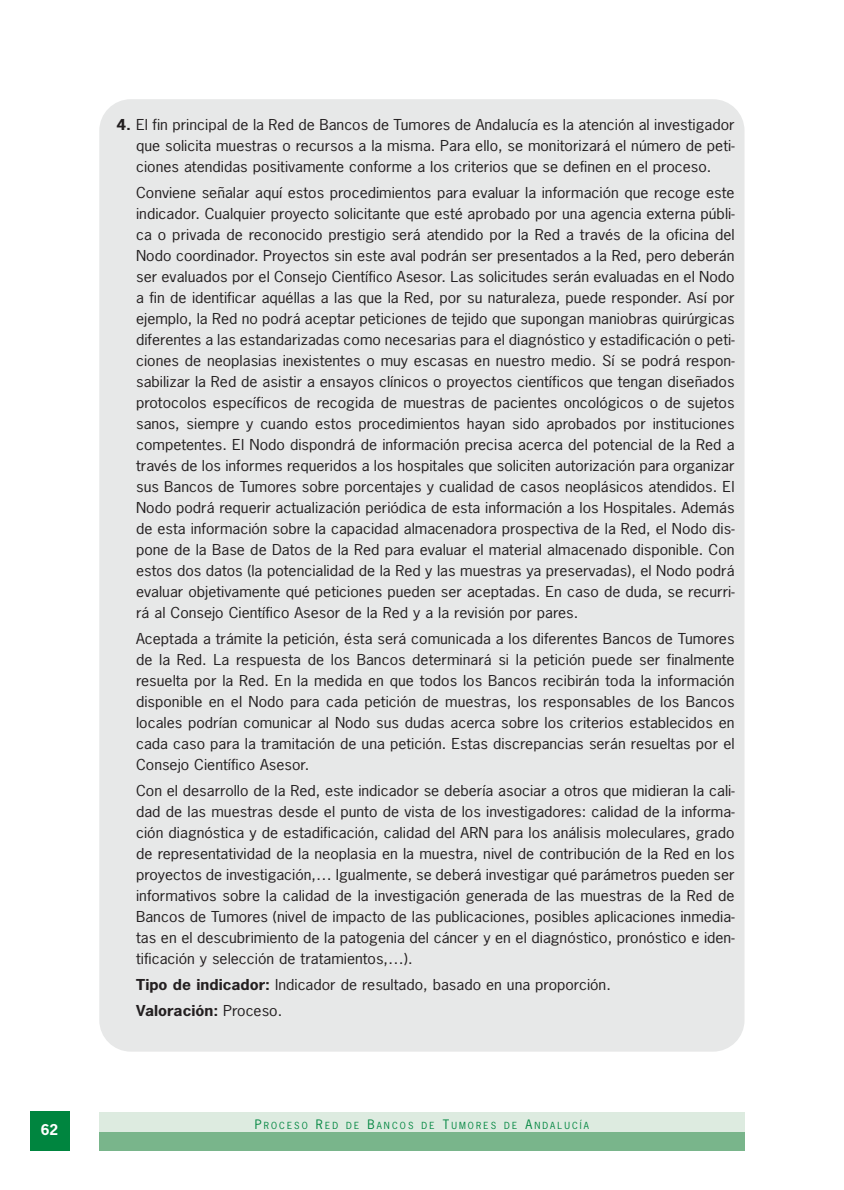
<style>
.page{position:relative;width:844px;height:1190px;background:#fff}
.page>*{position:absolute;margin:0;border:0;box-sizing:border-box;transform-origin:0 0}
.t1{font:14.17px/21px "News Gothic";color:#231f20;text-align:justify;scale:1.11 1}
.t2{font:700 14px "News Gothic";color:#fff}
.t3{font:9.1px "News Gothic";letter-spacing:.23em;color:#00853f}
.s1{font-weight:700}
.s2{font-size:12.25px}
</style>
<div class="page">
<div style="left:30px;top:1111px;width:39px;height:40px;background:#00853f"></div>
<div style="left:99px;top:1131px;width:645px;height:20px;background:#79b58b"></div>
<div style="left:99px;top:1112px;width:645px;height:19px;background:#ddebe0"></div>
<div style="left:99px;top:99px;width:645px;height:953px;background:#e7e8e8;border-radius:32px"></div>
<p class="t2" style="left:41px;top:1124px;width:19px">62</p>
<p class="t1" style="left:136px;top:116px;width:540px;text-indent:-20px"><span class="s1">4.</span> El fin principal de la Red de Bancos de Tumores de Andalucía es la atención al investigador que solicita muestras o recursos a la misma. Para ello, se monitorizará el número de peti&shy;ciones atendidas positivamente conforme a los criterios que se definen en el proceso.</p>
<p class="t1" style="left:136px;top:184px;width:540px">Conviene señalar aquí estos procedimientos para evaluar la información que recoge este indicador. Cualquier proyecto solicitante que esté aprobado por una agencia externa públi&shy;ca o privada de reconocido prestigio será atendido por la Red a través de la oficina del Nodo coordinador. Proyectos sin este aval podrán ser presentados a la Red, pero deberán ser evaluados por el Consejo Científico Asesor. Las solicitudes serán evaluadas en el Nodo a fin de identificar aquéllas a las que la Red, por su naturaleza, puede responder. Así por ejemplo, la Red no podrá aceptar peticiones de tejido que supongan maniobras quirúrgicas diferentes a las estandarizadas como necesarias para el diagnóstico y estadificación o peti&shy;ciones de neoplasias inexistentes o muy escasas en nuestro medio. Sí se podrá respon&shy;sabilizar la Red de asistir a ensayos clínicos o proyectos científicos que tengan diseñados protocolos específicos de recogida de muestras de pacientes oncológicos o de sujetos sanos, siempre y cuando estos procedimientos hayan sido aprobados por instituciones competentes. El Nodo dispondrá de información precisa acerca del potencial de la Red a través de los informes requeridos a los hospitales que soliciten autorización para organizar sus Bancos de Tumores sobre porcentajes y cualidad de casos neoplásicos atendidos. El Nodo podrá requerir actualización periódica de esta información a los Hospitales. Además de esta información sobre la capacidad almacenadora prospectiva de la Red, el Nodo dis&shy;pone de la Base de Datos de la Red para evaluar el material almacenado disponible. Con estos dos datos (la potencialidad de la Red y las muestras ya preservadas), el Nodo podrá evaluar objetivamente qué peticiones pueden ser aceptadas. En caso de duda, se recurri&shy;rá al Consejo Científico Asesor de la Red y a la revisión por pares.</p>
<p class="t1" style="left:136px;top:630px;width:540px">Aceptada a trámite la petición, ésta será comunicada a los diferentes Bancos de Tumores de la Red. La respuesta de los Bancos determinará si la petición puede ser finalmente resuelta por la Red. En la medida en que todos los Bancos recibirán toda la información disponible en el Nodo para cada petición de muestras, los responsables de los Bancos locales podrían comunicar al Nodo sus dudas acerca sobre los criterios establecidos en cada caso para la tramitación de una petición. Estas discrepancias serán resueltas por el Consejo Científico Asesor.</p>
<p class="t1" style="left:136px;top:782px;width:540px">Con el desarrollo de la Red, este indicador se debería asociar a otros que midieran la cali&shy;dad de las muestras desde el punto de vista de los investigadores: calidad de la informa&shy;ción diagnóstica y de estadificación, calidad del ARN para los análisis moleculares, grado de representatividad de la neoplasia en la muestra, nivel de contribución de la Red en los proyectos de investigación,… Igualmente, se deberá investigar qué parámetros pueden ser informativos sobre la calidad de la investigación generada de las muestras de la Red de Bancos de Tumores (nivel de impacto de las publicaciones, posibles aplicaciones inmedia&shy;tas en el descubrimiento de la patogenia del cáncer y en el diagnóstico, pronóstico e iden&shy;tificación y selección de tratamientos,…).</p>
<p class="t1" style="left:136px;top:973px;width:429px;line-height:25.9px"><span class="s1">Tipo de indicador:</span> Indicador de resultado, basado en una proporción.<br><span class="s1">Valoración:</span> Proceso.</p>
<p class="t3" style="left:255px;top:1122px;width:336px"><span class="s2">P</span>ROCESO <span class="s2">R</span>ED DE <span class="s2">B</span>ANCOS DE <span class="s2">T</span>UMORES DE <span class="s2">A</span>NDALUCÍA</p>
</div>
